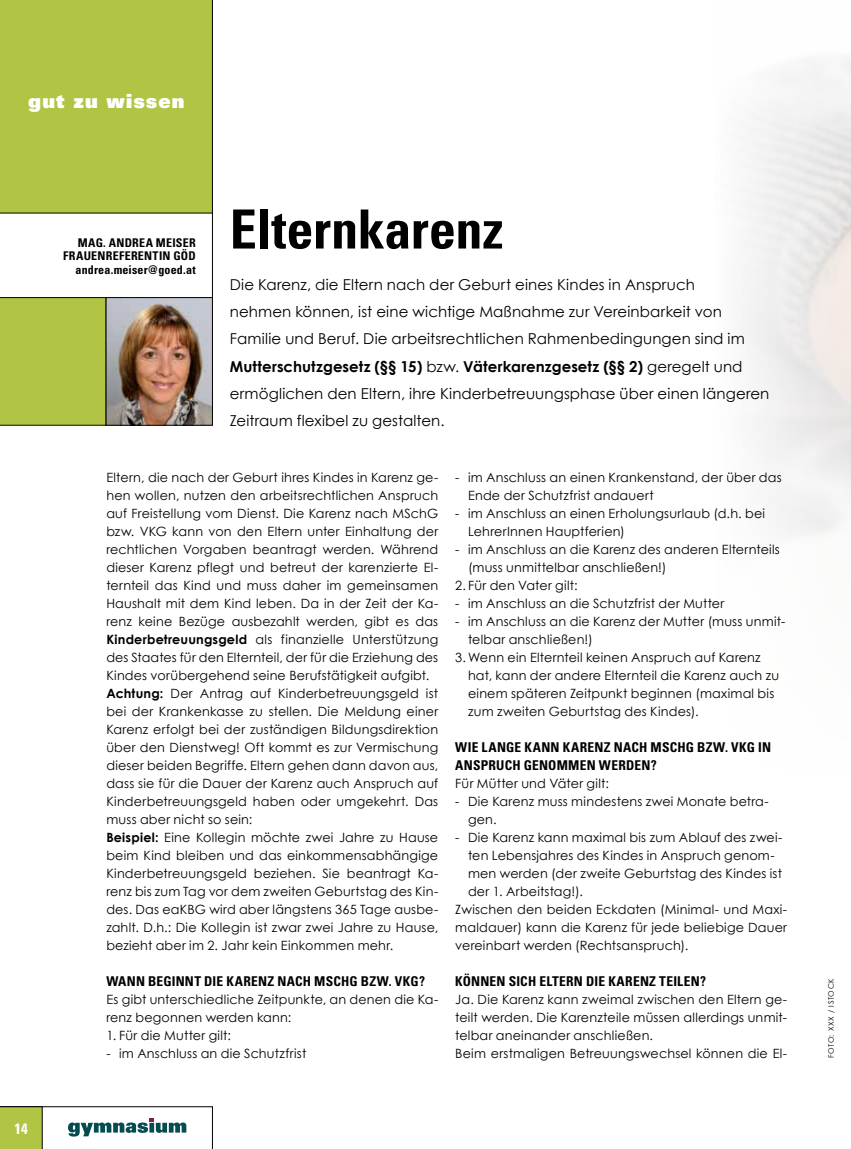
<style>
.page{position:relative;width:851px;height:1149px;background:#fff}
.page>*{position:absolute;margin:0;border:0;box-sizing:border-box;transform-origin:0 0}
.t1{font:700 condensed 54px "Univers";letter-spacing:-.005em;color:#000}
.t2{font:900 19.5px "Univers";letter-spacing:.06em;color:#fff}
.t3{font:15px/27px "Century Gothic";letter-spacing:.01em;color:#000}
.t4{font:700 condensed 15px "Univers";color:#fff}
.t5{font:700 condensed 13.5px/18px "Univers";letter-spacing:.015em;color:#000}
.t6{font:12.75px/18px "Century Gothic";letter-spacing:.015em;color:#000}
.t7{font:700 condensed 12px/13.5px "Univers";letter-spacing:.02em;color:#000;text-align:right}
.t8{font:7.5px "Century Gothic";letter-spacing:.08em;color:#000}
.s1{font-weight:700}
</style>
<div class="page">
<div style="left:0;top:0;width:213px;height:425px;background:#b1c443"></div>
<svg style="left:0;top:213px;width:213px;height:85px"></svg>
<svg style="left:0;top:1106px;width:213px;height:42px"></svg>
<img style="left:108px;top:299px;width:103px;height:124px">
<div style="left:106px;top:297px;width:107px;height:128px;border:1px solid #000"></div>
<h2 class="t2" style="left:28px;top:88px;width:158px">gut zu wissen</h2>
<p class="t7" style="left:63px;top:235px;width:134px">MAG. ANDREA MEISER<br>FRAUENREFERENTIN GÖD andrea.meiser@goed.at</p>
<h1 class="t1" style="left:230px;top:196px;width:275px">Elternkarenz</h1>
<p class="t3" style="left:230px;top:271px;width:541px">Die Karenz, die Eltern nach der Geburt eines Kindes in Anspruch<br>nehmen können, ist eine wichtige Maßnahme zur Vereinbarkeit von Familie und Beruf. Die arbeitsrechtlichen Rahmenbedingungen sind im <span class="s1">Mutterschutzgesetz (§§ 15)</span> bzw. <span class="s1">Väterkarenzgesetz (§§ 2)</span> geregelt und ermöglichen den Eltern, ihre Kinderbetreuungsphase über einen längeren Zeitraum flexibel zu gestalten.</p>
<p class="t4" style="left:15px;top:1118px;width:15px">14</p>
<p class="t6" style="left:106px;top:468px;width:333px">Eltern, die nach der Geburt ihres Kindes in Karenz ge&shy;hen wollen, nutzen den arbeitsrechtlichen Anspruch auf Freistellung vom Dienst. Die Karenz nach MSchG bzw. VKG kann von den Eltern unter Einhaltung der rechtlichen Vorgaben beantragt werden. Während dieser Karenz pflegt und betreut der karenzierte El&shy;ternteil das Kind und muss daher im gemeinsamen Haushalt mit dem Kind leben. Da in der Zeit der Ka&shy;renz keine Bezüge ausbezahlt werden, gibt es das <span class="s1">Kinderbetreuungsgeld</span> als finanzielle Unterstützung des Staates für den Elternteil, der für die Erziehung des Kindes vorübergehend seine Berufstätigkeit aufgibt.<br><span class="s1">Achtung:</span> Der Antrag auf Kinderbetreuungsgeld ist bei der Krankenkasse zu stellen. Die Meldung einer Karenz erfolgt bei der zuständigen Bildungsdirektion über den Dienstweg! Oft kommt es zur Vermischung dieser beiden Begriffe. Eltern gehen dann davon aus, dass sie für die Dauer der Karenz auch Anspruch auf Kinderbetreuungsgeld haben oder umgekehrt. Das muss aber nicht so sein:<br><span class="s1">Beispiel:</span> Eine Kollegin möchte zwei Jahre zu Hause beim Kind bleiben und das einkommensabhängige Kinderbetreuungsgeld beziehen. Sie beantragt Ka&shy;renz bis zum Tag vor dem zweiten Geburtstag des Kin&shy;des. Das eaKBG wird aber längstens 365 Tage ausbe&shy;zahlt. D.h.: Die Kollegin ist zwar zwei Jahre zu Hause, bezieht aber im 2. Jahr kein Einkommen mehr.</p>
<p class="t5" style="left:106px;top:971px;width:320px">WANN BEGINNT DIE KARENZ NACH MSCHG BZW. VKG?</p>
<p class="t6" style="left:106px;top:990px;width:333px">Es gibt unterschiedliche Zeitpunkte, an denen die Ka&shy;renz begonnen werden kann:</p>
<p class="t6" style="left:106px;top:1026px;width:126px">1. Für die Mutter gilt:</p>
<p class="t6" style="left:106px;top:1044px;width:201px">- im Anschluss an die Schutzfrist</p>
<p class="t6" style="left:468px;top:468px;width:315px;text-indent:-13px">- im Anschluss an einen Krankenstand, der über das<br>Ende der Schutzfrist andauert</p>
<p class="t6" style="left:468px;top:504px;width:298px;text-indent:-13px">- im Anschluss an einen Erholungsurlaub (d.h. bei<br>LehrerInnen Hauptferien)</p>
<p class="t6" style="left:468px;top:540px;width:313px;text-indent:-13px">- im Anschluss an die Karenz des anderen Elternteils (muss unmittelbar anschließen!)</p>
<p class="t6" style="left:455px;top:576px;width:124px">2. Für den Vater gilt:</p>
<p class="t6" style="left:455px;top:594px;width:270px">- im Anschluss an die Schutzfrist der Mutter</p>
<p class="t6" style="left:455px;top:612px;width:331px">- im Anschluss an die Karenz der Mutter (muss unmit-</p>
<p class="t6" style="left:468px;top:630px;width:126px">telbar anschließen!)</p>
<p class="t6" style="left:455px;top:648px;width:307px">3.Wenn ein Elternteil keinen Anspruch auf Karenz</p>
<p class="t6" style="left:468px;top:666px;width:312px">hat, kann der andere Elternteil die Karenz auch zu</p>
<p class="t6" style="left:468px;top:684px;width:308px">einem späteren Zeitpunkt beginnen (maximal bis</p>
<p class="t6" style="left:468px;top:702px;width:232px">zum zweiten Geburtstag des Kindes).</p>
<p class="t5" style="left:455px;top:737px;width:317px">WIE LANGE KANN KARENZ NACH MSCHG BZW. VKG IN<br>ANSPRUCH GENOMMEN WERDEN?</p>
<p class="t6" style="left:455px;top:774px;width:155px">Für Mütter und Väter gilt:</p>
<p class="t6" style="left:468px;top:792px;width:302px;text-indent:-13px">- Die Karenz muss mindestens zwei Monate betra&shy;gen.</p>
<p class="t6" style="left:455px;top:828px;width:328px">- Die Karenz kann maximal bis zum Ablauf des zwei-</p>
<p class="t6" style="left:468px;top:846px;width:308px">ten Lebensjahres des Kindes in Anspruch genom-</p>
<p class="t6" style="left:468px;top:864px;width:315px">men werden (der zweite Geburtstag des Kindes ist</p>
<p class="t6" style="left:468px;top:882px;width:116px">der 1. Arbeitstag!).</p>
<p class="t6" style="left:455px;top:900px;width:333px">Zwischen den beiden Eckdaten (Minimal- und Maxi-</p>
<p class="t6" style="left:455px;top:918px;width:333px">maldauer) kann die Karenz für jede beliebige Dauer</p>
<p class="t6" style="left:455px;top:936px;width:234px">vereinbart werden (Rechtsanspruch).</p>
<p class="t5" style="left:455px;top:971px;width:252px">KÖNNEN SICH ELTERN DIE KARENZ TEILEN?</p>
<p class="t6" style="left:455px;top:990px;width:333px">Ja. Die Karenz kann zweimal zwischen den Eltern ge&shy;teilt werden. Die Karenzteile müssen allerdings unmit&shy;telbar aneinander anschließen.<br>Beim erstmaligen Betreuungswechsel können die El-</p>
<p class="t8" style="left:826px;top:1057px;width:81px;rotate:-90deg">FOTO: XXX / ISTOCK</p>
</div>
